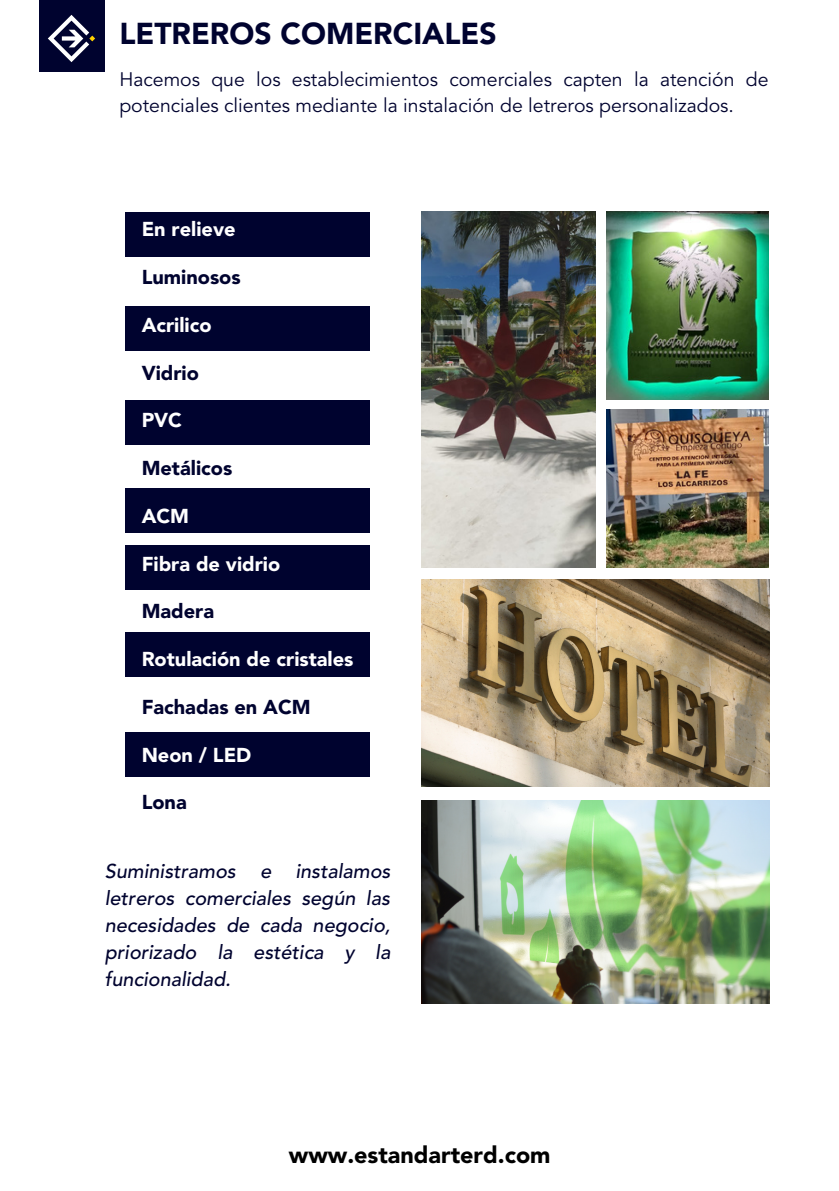
<style>
.page{position:relative;width:839px;height:1191px;background:#fff}
.page>*{position:absolute;margin:0;border:0;box-sizing:border-box;transform-origin:0 0}
.t1{font:900 30px "Avenir LT Pro";color:#00032f}
.t2{font:900 23.4px "Avenir LT Pro";color:#000}
.t3{font:900 20px "Avenir LT Pro";color:#fff}
.t4{font:900 20px "Avenir LT Pro";color:#00032f}
.t5{font:italic 500 19.8px/27px "Avenir LT Pro";color:#00032f;text-align:justify}
.t6{font:19.4px/26.2px "Avenir LT Pro";color:#00032f}
</style>
<div class="page">
<div style="left:39px;top:0;width:65px;height:71px;background:#00032f"></div>
<img style="left:47px;top:15px;width:48px;height:47px">
<img style="left:606px;top:212px;width:162px;height:187px">
<img style="left:606px;top:410px;width:162px;height:157px">
<img style="left:421px;top:212px;width:174px;height:355px">
<img style="left:421px;top:579px;width:348px;height:207px">
<img style="left:421px;top:801px;width:348px;height:202px">
<div style="left:125px;top:212px;width:244px;height:44px;background:#00032f"></div>
<div style="left:125px;top:306px;width:244px;height:44px;background:#00032f"></div>
<div style="left:125px;top:400px;width:244px;height:44px;background:#00032f"></div>
<div style="left:125px;top:488px;width:244px;height:45px;background:#00032f"></div>
<div style="left:125px;top:545px;width:244px;height:45px;background:#00032f"></div>
<div style="left:125px;top:633px;width:244px;height:44px;background:#00032f"></div>
<div style="left:125px;top:732px;width:244px;height:45px;background:#00032f"></div>
<h1 class="t1" style="left:119px;top:22px;width:379px">LETREROS COMERCIALES</h1>
<p class="t6" style="left:119px;top:67px;width:650px">Hacemos que los establecimientos comerciales capten la atención de potenciales clientes mediante la instalación de letreros personalizados.</p>
<p class="t3" style="left:142px;top:221px;width:95px">En relieve</p>
<p class="t4" style="left:142px;top:269px;width:100px">Luminosos</p>
<p class="t3" style="left:142px;top:317px;width:71px">Acrilico</p>
<p class="t4" style="left:142px;top:365px;width:59px">Vidrio</p>
<p class="t3" style="left:142px;top:412px;width:42px">PVC</p>
<p class="t4" style="left:142px;top:460px;width:92px">Metálicos</p>
<p class="t3" style="left:142px;top:508px;width:49px">ACM</p>
<p class="t3" style="left:142px;top:556px;width:140px">Fibra de vidrio</p>
<p class="t4" style="left:142px;top:603px;width:74px">Madera</p>
<p class="t3" style="left:142px;top:651px;width:213px">Rotulación de cristales</p>
<p class="t4" style="left:142px;top:699px;width:170px">Fachadas en ACM</p>
<p class="t3" style="left:142px;top:747px;width:111px">Neon / LED</p>
<p class="t4" style="left:142px;top:794px;width:47px">Lona</p>
<p class="t5" style="left:105px;top:859px;width:287px">Suministramos e instalamos letreros comerciales según las necesidades de cada negocio, priorizado la estética y la funcionalidad.</p>
<p class="t2" style="left:289px;top:1145px;width:263px">www.estandarterd.com</p>
</div>
